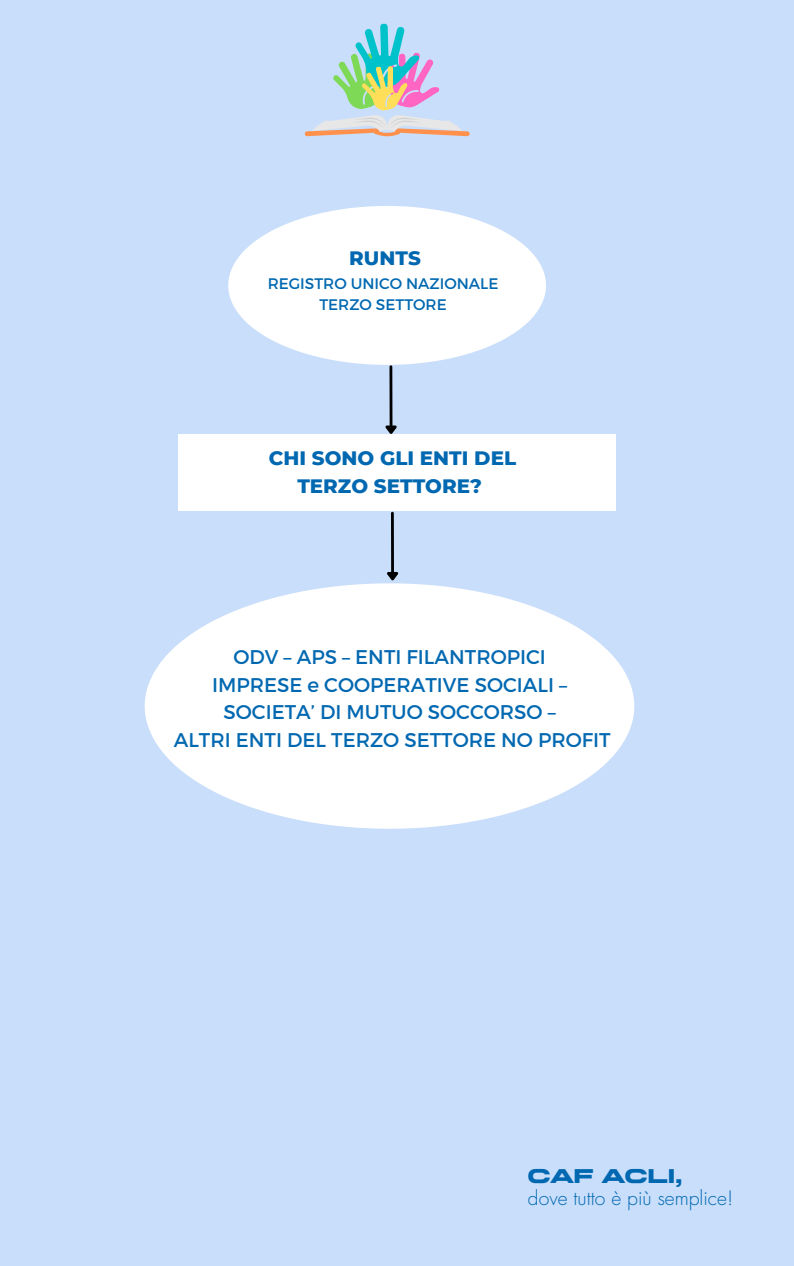
<style>
.page{position:relative;width:794px;height:1266px;background:#fff}
.page>*{position:absolute;margin:0;border:0;box-sizing:border-box;transform-origin:0 0}
.t1{font:19.8px "Montserrat";color:#0068b1}
.t2{font:800 19.8px "Montserrat";color:#0068b1}
.t3{font:700 19.8px "Miedinger W01";color:#0068b1}
.t4{font:300 19.27px "Futura Std";color:#0068b1}
.t5{font:15.3px "Montserrat";color:#0068b1}
</style>
<div class="page">
<div style="left:0;top:0;width:793px;height:1266px;background:#c9defa"></div>
<svg style="left:304px;top:23px;width:165px;height:113px"></svg>
<svg style="left:228px;top:206px;width:317px;height:159px;fill:#fff"></svg>
<div style="left:179px;top:434px;width:436px;height:76px;background:#fff"></div>
<svg style="left:145px;top:583px;width:489px;height:245px;fill:#fff"></svg>
<hr style="left:389px;top:367px;width:3px;height:58px;background:#000">
<svg style="left:385px;top:423px;width:12px;height:11px"></svg>
<hr style="left:391px;top:513px;width:3px;height:59px;background:#000">
<svg style="left:382px;top:569px;width:18px;height:15px"></svg>
<p class="t2" style="left:349px;top:246px;width:73px">RUNTS</p>
<p class="t5" style="left:267px;top:273px;width:232px">REGISTRO UNICO NAZIONALE</p>
<p class="t5" style="left:319px;top:295px;width:129px">TERZO SETTORE</p>
<p class="t2" style="left:269px;top:446px;width:248px">CHI SONO GLI ENTI DEL</p>
<p class="t2" style="left:297px;top:473px;width:186px">TERZO SETTORE?</p>
<p class="t1" style="left:233px;top:644px;width:314px">ODV – APS – ENTI FILANTROPICI</p>
<p class="t1" style="left:212px;top:671px;width:356px">IMPRESE e COOPERATIVE SOCIALI –</p>
<p class="t1" style="left:223px;top:699px;width:333px">SOCIETA’ DI MUTUO SOCCORSO –</p>
<p class="t1" style="left:174px;top:727px;width:438px">ALTRI ENTI DEL TERZO SETTORE NO PROFIT</p>
<p class="t3" style="left:527px;top:1163px;width:156px">CAF ACLI,</p>
<p class="t4" style="left:527px;top:1189px;width:207px">dove tutto è più semplice!</p>
</div>
